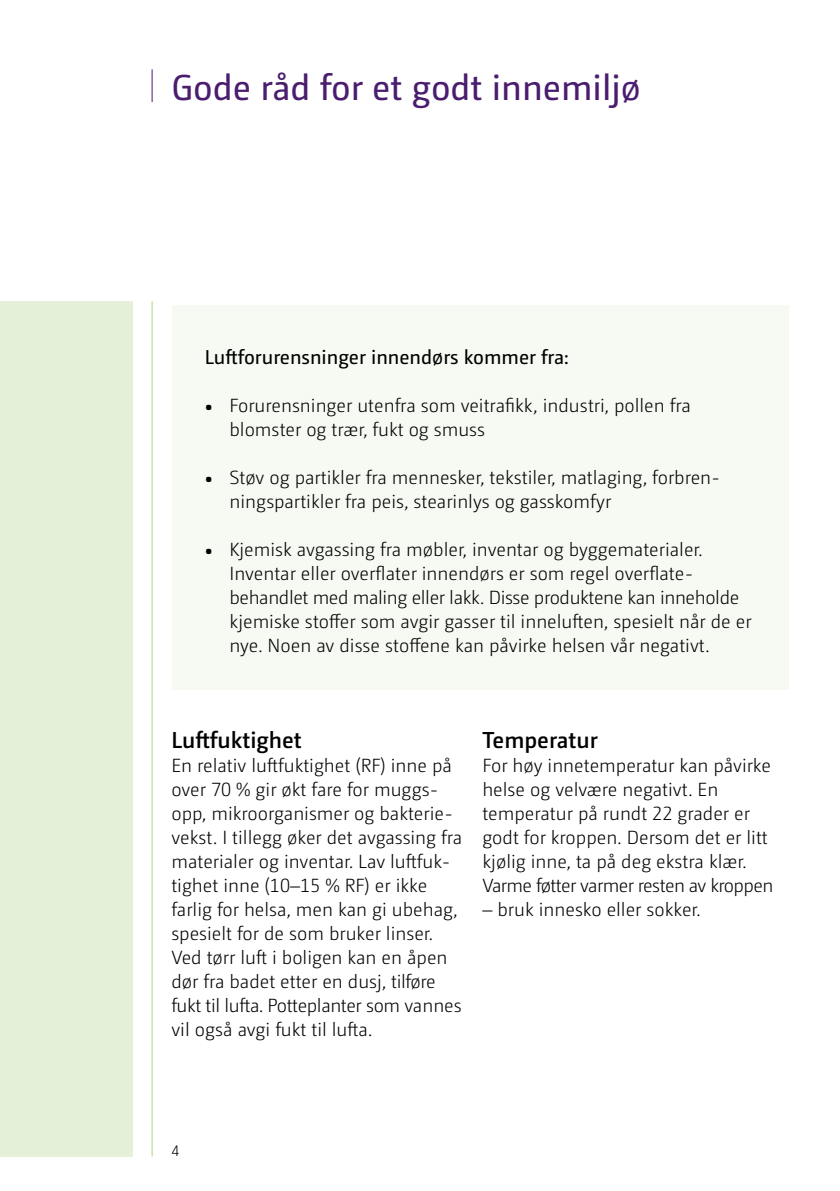
<style>
.page{position:relative;width:840px;height:1191px;background:#fff}
.page>*{position:absolute;margin:0;border:0;box-sizing:border-box;transform-origin:0 0}
.t1{font:36px "Camingo Dos Pro";color:#4a1d6f}
.t2{font:600 23px "Camingo Dos Pro";color:#000}
.t3{font:20px "Camingo Dos Pro";color:#000}
.t4{font:300 19px/24px "Camingo Dos Pro";color:#000}
.t5{font:300 15px "Camingo Dos Pro";color:#000}
.s1{font-weight:700;font-size:24px}
</style>
<div class="page">
<hr style="left:152px;top:301px;width:1px;height:855px;background:#acd58a">
<hr style="left:152px;top:69px;width:1px;height:33px;background:#4a1d6f">
<div style="left:0;top:301px;width:133px;height:855px;background:#e4f0d8"></div>
<div style="left:172px;top:306px;width:616px;height:384px;background:#f6faf3"></div>
<h1 class="t1" style="left:171px;top:66px;width:470px">Gode råd for et godt innemiljø</h1>
<p class="t3" style="left:204px;top:345px;width:365px">Luftforurensninger innendørs kommer fra:</p>
<p class="t4" style="left:229px;top:393px;width:462px;text-indent:-26px"><span class="s1">•</span> Forurensninger utenfra som veitrafikk, industri, pollen fra blomster og trær, fukt og smuss</p>
<p class="t4" style="left:229px;top:465px;width:491px;text-indent:-26px"><span class="s1">•</span> Støv og partikler fra mennesker, tekstiler, matlaging, forbren&shy;ningspartikler fra peis, stearinlys og gasskomfyr</p>
<p class="t4" style="left:229px;top:537px;width:523px;text-indent:-26px"><span class="s1">•</span> Kjemisk avgassing fra møbler, inventar og byggematerialer.<br>Inventar eller overflater innendørs er som regel overflate&shy;behandlet med maling eller lakk. Disse produktene kan inneholde kjemiske stoffer som avgir gasser til inneluften, spesielt når de er nye. Noen av disse stoffene kan påvirke helsen vår negativt.</p>
<p class="t2" style="left:171px;top:726px;width:132px">Luftfuktighet</p>
<p class="t4" style="left:171px;top:753px;width:292px">En relativ luftfuktighet (RF) inne på over 70 % gir økt fare for muggs&shy;opp, mikroorganismer og bakterie&shy;vekst. I tillegg øker det avgassing fra materialer og inventar. Lav luftfuk&shy;tighet inne (10–15 % RF) er ikke farlig for helsa, men kan gi ubehag, spesielt for de som bruker linser.<br>Ved tørr luft i boligen kan en åpen dør fra badet etter en dusj, tilføre fukt til lufta. Potteplanter som vannes vil også avgi fukt til lufta.</p>
<p class="t2" style="left:482px;top:726px;width:117px">Temperatur</p>
<p class="t4" style="left:482px;top:753px;width:292px">For høy innetemperatur kan påvirke helse og velvære negativt. En temperatur på rundt 22 grader er godt for kroppen. Dersom det er litt kjølig inne, ta på deg ekstra klær.<br>Varme føtter varmer resten av kroppen</p>
<p class="t4" style="left:482px;top:897px;width:220px">– bruk innesko eller sokker.</p>
<p class="t5" style="left:171px;top:1142px;width:9px">4</p>
</div>
